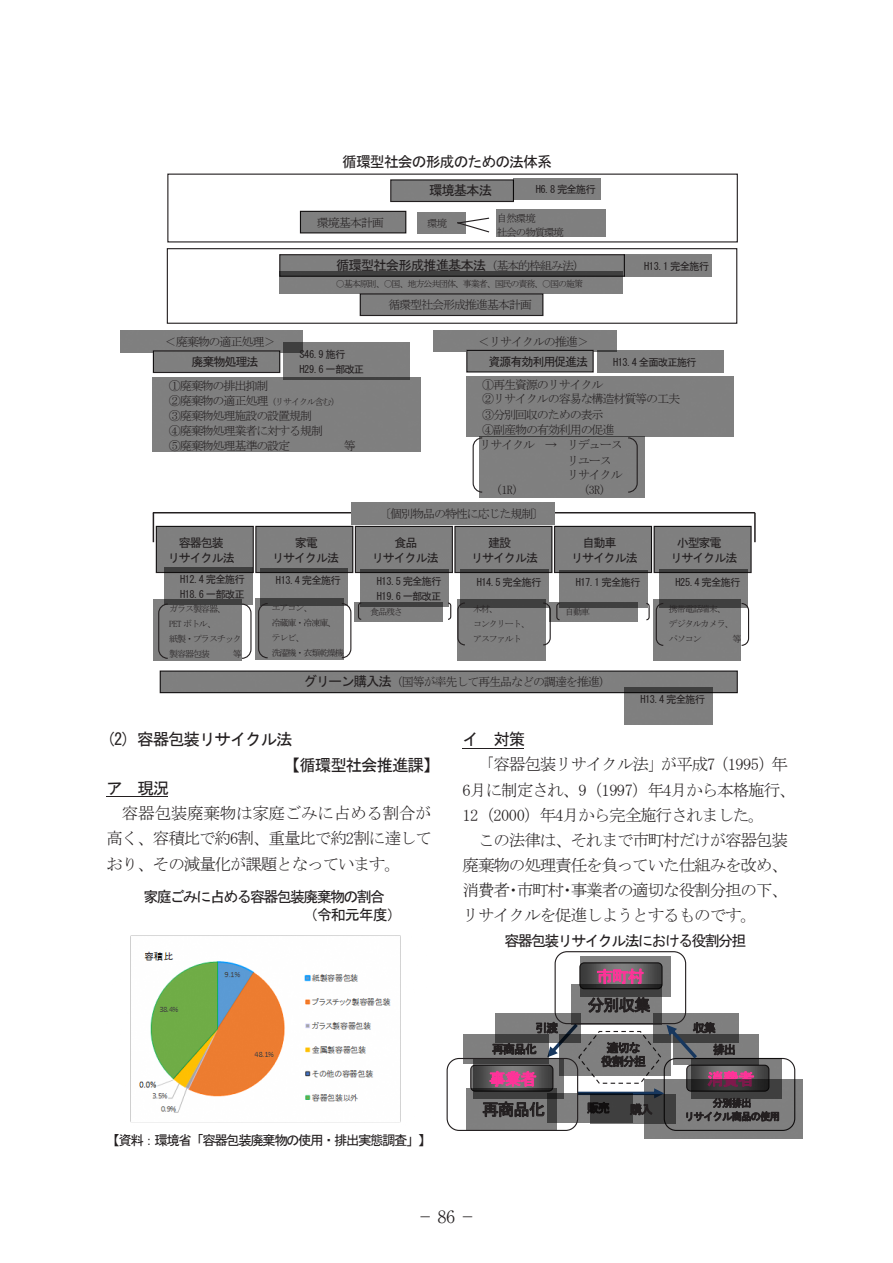
<style>
.page{position:relative;width:893px;height:1263px;background:#fff}
.page>*{position:absolute;margin:0;border:0;box-sizing:border-box;transform-origin:0 0}
.t1{font:300 16.95px "Ryumin Pro";color:#231f20}
.t2{font:16.5px "MS Mincho";letter-spacing:-.065em;color:#231f20}
.t3{font:16.5px/25.5px "MS Gothic";letter-spacing:-.065em;color:#231f20;text-align:center}
.t4{font:16.5px "MS Mincho";letter-spacing:-.01em;color:#231f20}
.t5{font:16.5px "MS Gothic";color:#f39}
.t6{font:15px/17.9px "MS Gothic";letter-spacing:-.11em;color:#231f20}
.t7{font:15px "MS Gothic";letter-spacing:-.07em;color:#231f20}
.t8{font:13.5px "MS Gothic";letter-spacing:-.105em;color:#231f20}
.t9{font:13.5px "MS Gothic";letter-spacing:-.08em;color:#231f20}
.t10{font:12px/15px "MS Mincho";letter-spacing:-.09em;color:#231f20}
.t11{font:12px/15px "MS Gothic";letter-spacing:-.09em;color:#231f20;text-align:center}
.t12{font:10.5px/14.7px "MS Gothic";letter-spacing:-.085em;color:#231f20}
.t13{font:10.5px/15px "MS Mincho";letter-spacing:-.085em;color:#231f20}
.t14{font:9px/15px "MS Mincho";letter-spacing:-.12em;color:#231f20}
.s1{font-family:"MS Mincho";font-size:12px}
.s2{font-family:"MS Gothic"}
.s3{font-size:9px}
.s4{font-family:"MS Gothic";font-size:13.5px}
.s5{color:#f39}
</style>
<div class="page">
<hr style="left:106px;top:796px;width:62px;height:1px;background:#231f20">
<hr style="left:462px;top:748px;width:62px;height:1px;background:#231f20">
<img style="left:130px;top:935px;width:271px;height:188px">
<img style="left:644px;top:1080px;width:159px;height:58px">
<img style="left:495px;top:1013px;width:77px;height:9px">
<img style="left:662px;top:1013px;width:76px;height:9px">
<img style="left:581px;top:956px;width:90px;height:41px">
<svg style="left:580px;top:963px;width:82px;height:21px;background:#795165"></svg>
<img style="left:572px;top:984px;width:90px;height:38px">
<svg style="left:588px;top:997px;width:62px;height:16px"></svg>
<div style="left:555px;top:951px;width:131px;height:73px;border:1px solid #231f20;border-radius:12px"></div>
<div style="left:447px;top:1058px;width:131px;height:73px;border:1px solid #231f20;border-radius:12px"></div>
<svg style="left:471px;top:1022px;width:308px;height:104px;background:#716c6f"></svg>
<div style="left:167px;top:248px;width:570px;height:76px;border:1px solid #231f20"></div>
<div style="left:390px;top:179px;width:124px;height:23px;border:1px solid #231f20"></div>
<div style="left:391px;top:180px;width:122px;height:21px;background:#7f7f7f"></div>
<div style="left:300px;top:211px;width:106px;height:22px;border:1px solid #231f20"></div>
<div style="left:301px;top:212px;width:104px;height:20px;background:#7f7f7f"></div>
<svg style="left:456px;top:217px;width:34px;height:16px"></svg>
<div style="left:279px;top:254px;width:346px;height:23px;border:1px solid #231f20"></div>
<img style="left:280px;top:255px;width:432px;height:21px">
<img style="left:280px;top:272px;width:343px;height:21px">
<div style="left:360px;top:293px;width:183px;height:23px;border:1px solid #231f20"></div>
<div style="left:361px;top:294px;width:181px;height:21px;background:#7f7f7f"></div>
<div style="left:120px;top:331px;width:183px;height:21px;background:#7f7f7f"></div>
<div style="left:153px;top:350px;width:127px;height:23px;border:1px solid #231f20"></div>
<div style="left:154px;top:351px;width:125px;height:21px;background:#7f7f7f"></div>
<div style="left:153px;top:377px;width:267px;height:74px;background:#7f7f7f"></div>
<img style="left:284px;top:342px;width:126px;height:37px">
<div style="left:434px;top:330px;width:182px;height:22px;background:#7f7f7f"></div>
<div style="left:466px;top:350px;width:128px;height:22px;border:1px solid #231f20"></div>
<div style="left:467px;top:351px;width:126px;height:20px;background:#7f7f7f"></div>
<div style="left:466px;top:376px;width:268px;height:61px;background:#7f7f7f"></div>
<div style="left:597px;top:351px;width:126px;height:22px;background:#7f7f7f"></div>
<div style="left:472px;top:437px;width:166px;height:56px;background:#7f7f7f"></div>
<hr style="left:153px;top:512px;width:602px;height:1px;background:#231f20">
<div style="left:352px;top:503px;width:203px;height:22px;background:#7f7f7f"></div>
<svg style="left:153px;top:513px;width:1px;height:29px"></svg>
<hr style="left:754px;top:513px;width:2px;height:29px;background:#231f20">
<div style="left:156px;top:526px;width:98px;height:47px;border:1px solid #231f20"></div>
<div style="left:157px;top:527px;width:96px;height:45px;background:#7f7f7f"></div>
<div style="left:255px;top:526px;width:98px;height:47px;border:1px solid #231f20"></div>
<div style="left:355px;top:526px;width:98px;height:47px;border:1px solid #231f20"></div>
<img style="left:356px;top:527px;width:96px;height:45px">
<div style="left:454px;top:526px;width:98px;height:47px;border:1px solid #231f20"></div>
<div style="left:455px;top:527px;width:96px;height:45px;background:#7f7f7f"></div>
<div style="left:554px;top:526px;width:98px;height:47px;border:1px solid #231f20"></div>
<div style="left:555px;top:527px;width:96px;height:45px;background:#7f7f7f"></div>
<div style="left:654px;top:526px;width:98px;height:47px;border:1px solid #231f20"></div>
<div style="left:655px;top:527px;width:96px;height:45px;background:#7f7f7f"></div>
<img style="left:164px;top:568px;width:88px;height:34px">
<img style="left:260px;top:568px;width:88px;height:34px">
<img style="left:461px;top:570px;width:88px;height:32px">
<img style="left:660px;top:570px;width:87px;height:32px">
<img style="left:153px;top:599px;width:88px;height:61px">
<div style="left:160px;top:670px;width:578px;height:23px;border:1px solid #231f20"></div>
<div style="left:161px;top:672px;width:576px;height:20px;background:#7f7f7f"></div>
<img style="left:624px;top:688px;width:88px;height:37px">
<img style="left:256px;top:598px;width:88px;height:4px">
<img style="left:457px;top:599px;width:88px;height:61px">
<img style="left:653px;top:600px;width:88px;height:60px">
<svg style="left:158px;top:602px;width:592px;height:57px"></svg>
<p class="t7" style="left:342px;top:154px;width:212px">循環型社会の形成のための法体系</p>
<p class="t8" style="left:429px;top:184px;width:65px">環境基本法</p>
<p class="t12" style="left:536px;top:182px;width:62px">H6.8 完全施行</p>
<p class="t13" style="left:427px;top:216px;width:21px">環境</p>
<p class="t13" style="left:497px;top:210px;width:69px">自然環境<br>社会の物質環境</p>
<p class="t9" style="left:336px;top:258px;width:250px">循環型社会形成推進基本法<span class="s1">（基本的枠組み法）</span></p>
<p class="t12" style="left:644px;top:259px;width:66px">H13.1 完全施行</p>
<p class="t14" style="left:336px;top:276px;width:249px">○基本原則、○国、地方公共団体、事業者、国民の責務、○国の施策</p>
<p class="t10" style="left:388px;top:297px;width:145px">循環型社会形成推進基本計画</p>
<p class="t10" style="left:317px;top:215px;width:68px">環境基本計画</p>
<p class="t10" style="left:192px;top:331px;width:85px;line-height:20.5px;text-indent:-27px">＜廃棄物の適正処理＞<span class="s2">廃棄物処理法</span></p>
<p class="t10" style="left:169px;top:378px;width:172px">①廃棄物の排出抑制<br>②廃棄物の適正処理<span class="s3">（リサイクル含む）<br></span>③廃棄物処理施設の設置規制<br>④廃棄物処理業者に対する規制<br>⑤廃棄物処理基準の設定</p>
<p class="t12" style="left:300px;top:347px;width:66px">S46.9 施行<br>H29.6 一部改正</p>
<p class="t10" style="left:344px;top:438px;width:14px">等</p>
<p class="t10" style="left:478px;top:331px;width:112px;line-height:20px;text-align:right">＜リサイクルの推進＞<span class="s2">資源有効利用促進法</span></p>
<p class="t10" style="left:482px;top:377px;width:199px">①再生資源のリサイクル<br>②リサイクルの容易な構造材質等の工夫<br>③分別回収のための表示<br>④副産物の有効利用の促進</p>
<p class="t12" style="left:613px;top:355px;width:85px">H13.4 全面改正施行</p>
<p class="t10" style="left:479px;top:438px;width:145px">リサイクル → リデュース</p>
<p class="t10" style="left:567px;top:453px;width:46px">リユース</p>
<p class="t10" style="left:567px;top:468px;width:57px">リサイクル</p>
<p class="t10" style="left:496px;top:482px;width:24px">(1R)</p>
<p class="t10" style="left:583px;top:482px;width:24px">(3R)</p>
<p class="t10" style="left:379px;top:506px;width:167px">〔個別物品の特性に応じた規制〕</p>
<p class="t11" style="left:168px;top:535px;width:68px">容器包装<br>リサイクル法</p>
<p class="t11" style="left:272px;top:535px;width:68px">家電<br>リサイクル法</p>
<p class="t11" style="left:372px;top:535px;width:68px">食品<br>リサイクル法</p>
<p class="t11" style="left:471px;top:535px;width:68px;text-align:left;text-indent:17px">建設<br>リサイクル法</p>
<p class="t11" style="left:571px;top:535px;width:68px;text-align:left;text-indent:12px">自動車<br>リサイクル法</p>
<p class="t11" style="left:671px;top:535px;width:68px;text-align:left;text-indent:6px">小型家電<br>リサイクル法</p>
<p class="t12" style="left:180px;top:572px;width:66px">H12.4 完全施行<br>H18.6 一部改正</p>
<p class="t12" style="left:276px;top:572px;width:66px">H13.4 完全施行</p>
<p class="t12" style="left:377px;top:574px;width:66px">H13.5 完全施行<br>H19.6 一部改正</p>
<p class="t12" style="left:477px;top:574px;width:66px">H14.5 完全施行</p>
<p class="t12" style="left:576px;top:575px;width:66px">H17.1 完全施行</p>
<p class="t12" style="left:676px;top:574px;width:66px">H25.4 完全施行</p>
<p class="t14" style="left:169px;top:601px;width:74px">ガラス製容器、<br>PET ボトル、<br>紙製・プラスチック製容器包装</p>
<p class="t14" style="left:272px;top:600px;width:74px">エアコン、<br>冷蔵庫・冷凍庫、テレビ、<br>洗濯機・衣類乾燥機</p>
<p class="t14" style="left:370px;top:604px;width:34px">食品残さ</p>
<p class="t14" style="left:473px;top:601px;width:58px">木材、<br>コンクリート、アスファルト</p>
<p class="t14" style="left:565px;top:604px;width:26px">自動車</p>
<p class="t14" style="left:669px;top:601px;width:66px">携帯電話端末、デジタルカメラ、パソコン</p>
<p class="t14" style="left:732px;top:631px;width:10px">等</p>
<p class="t14" style="left:233px;top:646px;width:10px">等</p>
<p class="t10" style="left:304px;top:675px;width:309px"><span class="s4">グリーン購入法</span>（国等が率先して再生品などの調達を推進）</p>
<p class="t12" style="left:640px;top:692px;width:66px">H13.4 完全施行</p>
<p class="t3" style="left:284px;top:727px;width:157px;text-align:left;text-indent:-177px">(2) 容器包装リサイクル法<br>【循環型社会推進課】</p>
<p class="t3" style="left:106px;top:775px;width:64px">ア 現況</p>
<p class="t4" style="left:122px;top:805px;width:311px">容器包装廃棄物は家庭ごみに占める割合が</p>
<p class="t2" style="left:106px;top:830px;width:327px">高く、容積比で約6割、重量比で約2割に達して</p>
<p class="t2" style="left:106px;top:855px;width:296px">おり、その減量化が課題となっています。</p>
<p class="t6" style="left:303px;top:887px;width:100px;text-indent:-160px">家庭ごみに占める容器包装廃棄物の割合（令和元年度）</p>
<p class="t8" style="left:106px;top:1133px;width:327px">【資料：環境省「容器包装廃棄物の使用・排出実態調査」】</p>
<p class="t3" style="left:462px;top:727px;width:64px">イ 対策</p>
<p class="t2" style="left:478px;top:756px;width:311px">「容器包装リサイクル法」が平成7（1995）年</p>
<p class="t2" style="left:462px;top:781px;width:335px">6月に制定され、9（1997）年4月から本格施行、</p>
<p class="t2" style="left:462px;top:806px;width:304px">12（2000）年4月から完全施行されました。</p>
<p class="t2" style="left:478px;top:832px;width:311px">この法律は、それまで市町村だけが容器包装</p>
<p class="t2" style="left:462px;top:857px;width:327px">廃棄物の処理責任を負っていた仕組みを改め、</p>
<p class="t2" style="left:462px;top:882px;width:327px">消費者・市町村・事業者の適切な役割分担の下、</p>
<p class="t2" style="left:462px;top:907px;width:296px">リサイクルを促進しようとするものです。</p>
<p class="t6" style="left:505px;top:931px;width:243px">容器包装リサイクル法における役割分担</p>
<p class="t3" style="left:482px;top:1064px;width:64px;line-height:30.5px"><span class="s5">事業者</span>再商品化</p>
<p class="t3" style="left:588px;top:962px;width:64px;line-height:28.5px"><span class="s5">市町村</span>分別収集</p>
<p class="t5" style="left:707px;top:1071px;width:49px">消費者</p>
<p class="t2" style="left:422px;top:1201px;width:51px">- 86 -</p>
<h1 class="t1" style="left:417px;top:1203px;width:61px">－ 86 －</h1>
</div>
